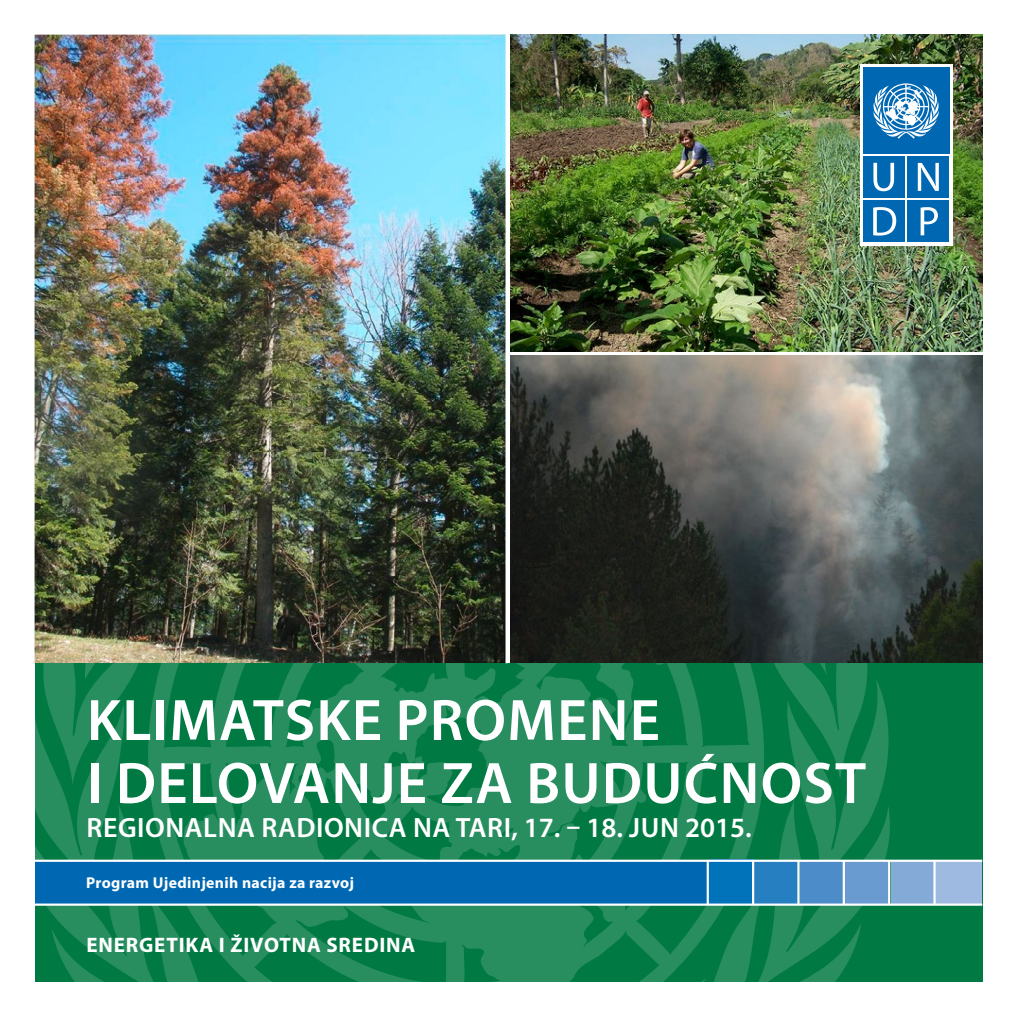
<style>
.page{position:relative;width:1017px;height:1017px;background:#fff}
.page>*{position:absolute;margin:0;border:0;box-sizing:border-box;transform-origin:0 0}
.t1{font:600 58.98px/63px "Myriad Pro";letter-spacing:.02em;color:#fff}
.t2{font:600 28px "Myriad Pro";color:#fff}
.t3{font:700 21px "Myriad Pro";letter-spacing:.04em;color:#fff}
.t4{font:700 15.75px "Myriad Pro";letter-spacing:.02em;color:#fff}
</style>
<div class="page">
<img style="left:35px;top:35px;width:470px;height:628px">
<img style="left:511px;top:356px;width:471px;height:307px">
<div style="left:35px;top:663px;width:947px;height:319px;background:#007943"></div>
<svg style="left:35px;top:663px;width:90px;height:319px"></svg>
<svg style="left:774px;top:663px;width:123px;height:319px"></svg>
<svg style="left:125px;top:663px;width:649px;height:319px;fill:#288e60"></svg>
<div style="left:891px;top:861px;width:44px;height:43px;background:#84aad8"></div>
<div style="left:846px;top:861px;width:44px;height:43px;background:#699bd0"></div>
<div style="left:800px;top:861px;width:44px;height:43px;background:#4c8dc9"></div>
<div style="left:935px;top:861px;width:47px;height:43px;background:#9ebae0"></div>
<div style="left:35px;top:860px;width:675px;height:44px;background:#0068b3"></div>
<div style="left:754px;top:861px;width:44px;height:43px;background:#267fc1"></div>
<div style="left:709px;top:860px;width:45px;height:44px;background:#0073ba"></div>
<hr style="left:707px;top:860px;width:2px;height:44px;background:#fff">
<hr style="left:752px;top:860px;width:2px;height:44px;background:#fff">
<hr style="left:797px;top:860px;width:3px;height:44px;background:#fff">
<hr style="left:843px;top:860px;width:2px;height:44px;background:#fff">
<hr style="left:888px;top:860px;width:2px;height:44px;background:#fff">
<hr style="left:933px;top:860px;width:3px;height:44px;background:#fff">
<hr style="left:35px;top:860px;width:947px;height:2px;background:#fff">
<hr style="left:35px;top:903px;width:947px;height:3px;background:#fff">
<img style="left:511px;top:35px;width:471px;height:317px">
<div style="left:860px;top:66px;width:92px;height:179px;background:#fff"></div>
<div style="left:863px;top:156px;width:42px;height:42px;background:#0068b3"></div>
<svg style="left:873px;top:163px;width:21px;height:28px"></svg>
<div style="left:907px;top:156px;width:42px;height:42px;background:#0068b3"></div>
<svg style="left:918px;top:163px;width:21px;height:28px"></svg>
<div style="left:907px;top:200px;width:42px;height:42px;background:#0068b3"></div>
<svg style="left:921px;top:207px;width:17px;height:28px"></svg>
<div style="left:863px;top:200px;width:42px;height:42px;background:#0068b3"></div>
<svg style="left:873px;top:207px;width:23px;height:29px"></svg>
<div style="left:863px;top:67px;width:86px;height:86px;background:#0068b3"></div>
<svg style="left:873px;top:83px;width:66px;height:56px"></svg>
<h1 class="t1" style="left:87px;top:687px;width:781px">KLIMATSKE PROMENE<br>I DELOVANJE ZA BUDUĆNOST</h1>
<p class="t2" style="left:87px;top:809px;width:69px">REGIONALNA</p>
<p class="t2" style="left:261px;top:809px;width:17px">RADIONI</p>
<p class="t2" style="left:372px;top:809px;width:275px">CA NA TARI, 17. – 18. JUN</p>
<p class="t2" style="left:685px;top:809px;width:68px">2015.</p>
<p class="t4" style="left:86px;top:873px;width:269px">Program Ujedinjenih nacija za razvoj</p>
<p class="t3" style="left:86px;top:931px;width:330px">Energetika i životna sredina</p>
</div>
